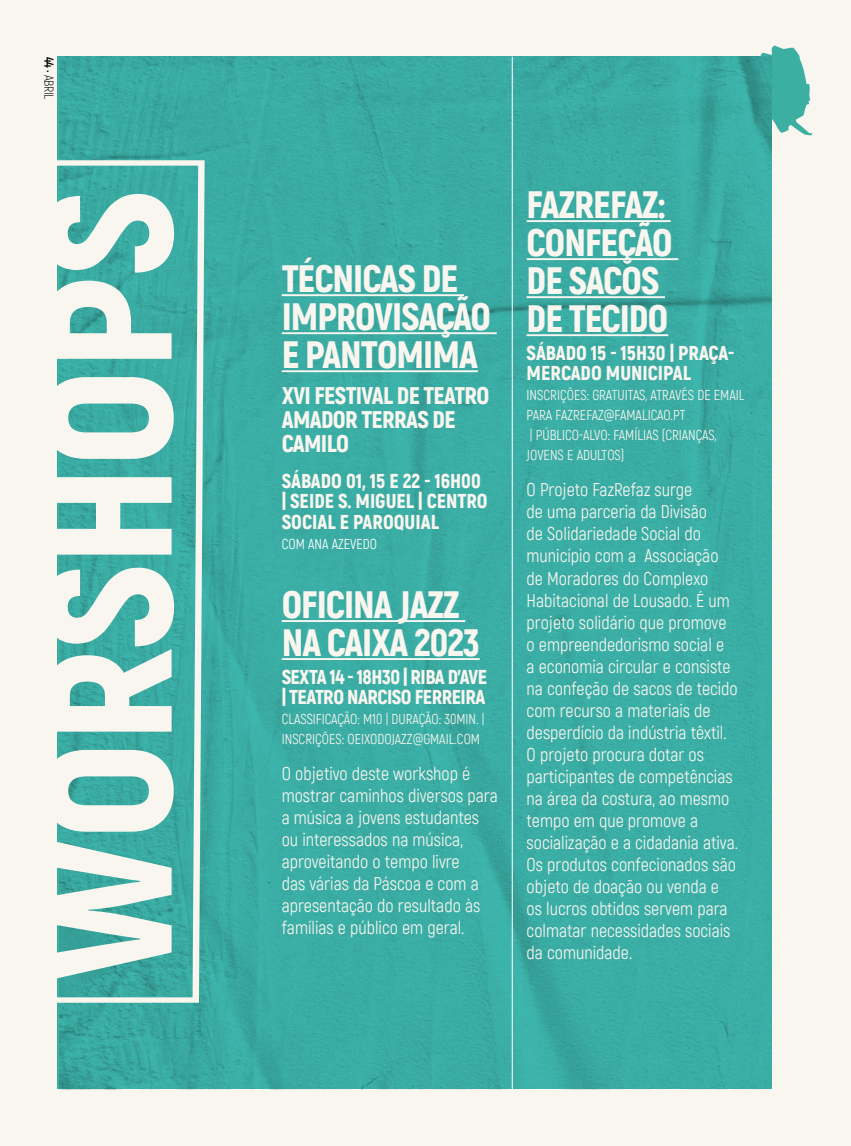
<style>
.page{position:relative;width:851px;height:1146px;background:#fff}
.page>*{position:absolute;margin:0;border:0;box-sizing:border-box;transform-origin:0 0}
.t1{font:900 180px "Akrobat";letter-spacing:-.005em;color:#f9f5ef}
.t2{font:900 38px/38px "Akrobat";letter-spacing:-.025em;color:#f9f5ef}
.t3{font:900 24px/24px "Akrobat";letter-spacing:-.025em;color:#f9f5ef}
.t4{font:900 20px/20px "Akrobat";color:#f9f5ef}
.t5{font:900 20px/20px "Akrobat";letter-spacing:-.025em;color:#f9f5ef}
.t6{font:18px/22px "Akrobat";color:#f9f5ef}
.t7{font:14px/20px "Akrobat";color:#f9f5ef}
.t8{font:14px "Akrobat";color:#fff}
.t9{font:300 13px "Akrobat";letter-spacing:-.025em;color:#000}
.s1{font-weight:700}
</style>
<div class="page">
<div style="left:0;top:0;width:850px;height:1145px;background:#f9f5ef"></div>
<svg style="left:760px;top:45px;width:53px;height:140px"></svg>
<div style="left:57px;top:57px;width:714px;height:1032px;background:#3aada5"></div>
<hr style="left:282px;top:294px;width:182px;height:2px;background:#f9f5ef">
<hr style="left:282px;top:332px;width:214px;height:2px;background:#f9f5ef">
<hr style="left:282px;top:370px;width:196px;height:2px;background:#f9f5ef">
<hr style="left:526px;top:220px;width:144px;height:2px;background:#f9f5ef">
<hr style="left:526px;top:258px;width:152px;height:2px;background:#f9f5ef">
<hr style="left:526px;top:296px;width:138px;height:2px;background:#f9f5ef">
<hr style="left:526px;top:334px;width:142px;height:2px;background:#f9f5ef">
<hr style="left:282px;top:620px;width:183px;height:2px;background:#f9f5ef">
<hr style="left:282px;top:658px;width:197px;height:2px;background:#f9f5ef">
<svg style="left:57px;top:160px;width:147px;height:842px"></svg>
<hr style="left:512px;top:57px;width:1px;height:1032px;background:#fff">
<p class="t9" style="left:57px;top:57px;width:44px;rotate:90deg"><span class="s1">44 ·</span> ABRIL</p>
<h1 class="t1" style="left:-8px;top:981px;width:793px;rotate:-90deg">WORSHOPS</h1>
<h2 class="t2" style="left:282px;top:259px;width:211px">TÉCNICAS DE<br>IMPROVISAÇÃO<br>E PANTOMIMA</h2>
<h3 class="t3" style="left:282px;top:384px;width:209px">XVI FESTIVAL DE TEATRO<br>AMADOR TERRAS DE<br>CAMILO</h3>
<p class="t4" style="left:282px;top:471px;width:207px">SÁBADO 01, 15 E 22 - 16H00 | SEIDE S. MIGUEL | CENTRO<br>SOCIAL E PAROQUIAL</p>
<p class="t8" style="left:282px;top:535px;width:97px">COM ANA AZEVEDO</p>
<h2 class="t2" style="left:282px;top:585px;width:199px">OFICINA JAZZ<br>NA CAIXA 2023</h2>
<p class="t5" style="left:282px;top:667px;width:207px">SEXTA 14 - 18H30 | RIBA D’AVE | TEATRO NARCISO FERREIRA</p>
<p class="t7" style="left:282px;top:709px;width:204px">CLASSIFICAÇÃO: M10 | DURAÇÃO: 30MIN. |<br>INSCRIÇÕES: OEIXODOJAZZ@GMAIL.COM</p>
<p class="t6" style="left:282px;top:762px;width:217px">O objetivo deste workshop é mostrar caminhos diversos para a música a jovens estudantes ou interessados na música, aproveitando o tempo livre<br>das várias da Páscoa e com a apresentação do resultado às</p>
<p class="t6" style="left:282px;top:916px;width:184px">famílias e público em geral.</p>
<h2 class="t2" style="left:526px;top:185px;width:147px">FAZREFAZ:<br>CONFEÇÃO<br>DE SACOS<br>DE TECIDO</h2>
<p class="t4" style="left:526px;top:343px;width:209px">SÁBADO 15 - 15H30 | PRAÇA-<br>MERCADO MUNICIPAL</p>
<p class="t7" style="left:526px;top:385px;width:219px">INSCRIÇÕES: GRATUITAS, ATRAVÉS DE EMAIL<br>PARA FAZREFAZ@FAMALICAO.PT<br>| PÚBLICO-ALVO: FAMÍLIAS (CRIANÇAS,<br>JOVENS E ADULTOS)</p>
<p class="t6" style="left:526px;top:479px;width:213px">O Projeto FazRefaz surge<br>de uma parceria da Divisão<br>de Solidariedade Social do município com a Associação de Moradores do Complexo<br>Habitacional de Lousado. É um projeto solidário que promove o empreendedorismo social e<br>a economia circular e consiste na confeção de sacos de tecido com recurso a materiais de desperdício da indústria têxtil.<br>O projeto procura dotar os participantes de competências na área da costura, ao mesmo tempo em que promove a socialização e a cidadania ativa.<br>Os produtos confecionados são objeto de doação ou venda e os lucros obtidos servem para colmatar necessidades sociais da comunidade.</p>
</div>
